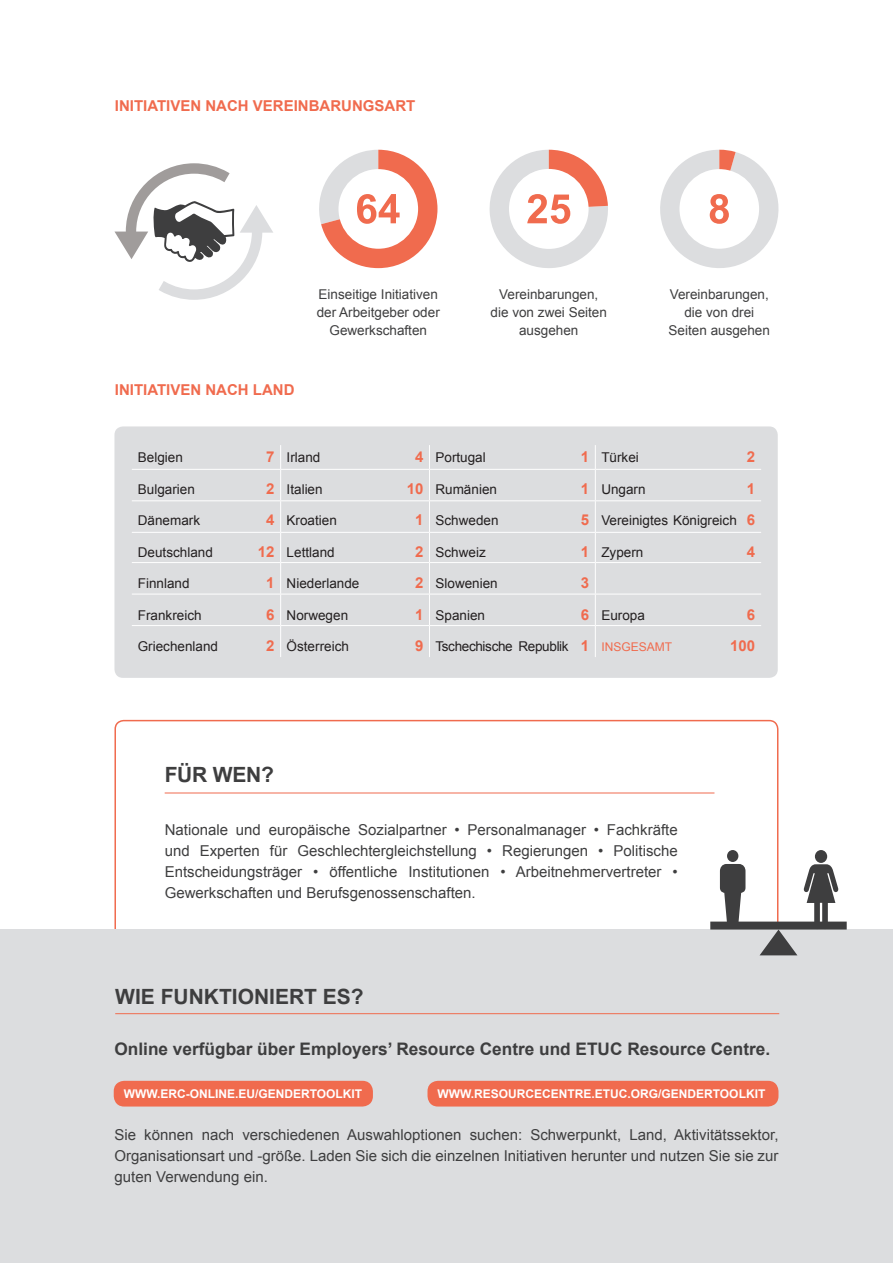
<style>
.page{position:relative;width:893px;height:1263px;background:#fff}
.page>*{position:absolute;margin:0;border:0;box-sizing:border-box;transform-origin:0 0}
.t1{font:700 21px "Arial";color:#3e3e3f}
.t2{font:700 17.25px "Arial";color:#3e3e3f}
.t3{font:15px/21px "Arial";color:#3e3e3f;text-align:justify}
.t4{font:700 15px "Arial";color:#f06b4e}
.t5{font:13.5px "Arial";color:#231f20}
.t6{font:13.5px/18px "Arial";color:#3e3e3f;text-align:center}
.t7{font:13.5px "Arial";letter-spacing:-.025em;color:#231f20}
.t8{font:700 12px "Arial";color:#fff}
.s1{font-weight:700;font-size:15px;color:#f06b4e}
.s2{font-size:12px;color:#f06b4e}
</style>
<div class="page">
<div style="left:114px;top:720px;width:664px;height:220px;border:2px solid #f06b4e;border-radius:9px"></div>
<div style="left:0;top:930px;width:893px;height:333px;background:#dcdddf"></div>
<div style="left:727px;top:850px;width:11px;height:12px;background:#3e3e3f;border-radius:50%"></div>
<svg style="left:710px;top:864px;width:137px;height:91px"></svg>
<div style="left:815px;top:850px;width:12px;height:13px;background:#3e3e3f;border-radius:50%"></div>
<hr style="left:165px;top:793px;width:549px;height:1px;background:#f06b4e">
<hr style="left:115px;top:1013px;width:664px;height:1px;background:#f06b4e">
<div style="left:114px;top:1081px;width:259px;height:25px;background:#f06b4e;border-radius:10px"></div>
<div style="left:427px;top:1081px;width:351px;height:25px;background:#f06b4e;border-radius:10px"></div>
<div style="left:114px;top:426px;width:664px;height:252px;background:#dcdddf;border-radius:9px"></div>
<hr style="left:132px;top:469px;width:149px;height:1px;background:#fff">
<hr style="left:281px;top:469px;width:148px;height:1px;background:#fff">
<hr style="left:429px;top:469px;width:166px;height:1px;background:#fff">
<hr style="left:595px;top:469px;width:166px;height:1px;background:#fff">
<hr style="left:132px;top:500px;width:149px;height:1px;background:#fff">
<hr style="left:281px;top:500px;width:148px;height:1px;background:#fff">
<hr style="left:429px;top:500px;width:166px;height:1px;background:#fff">
<hr style="left:595px;top:500px;width:166px;height:1px;background:#fff">
<hr style="left:132px;top:532px;width:149px;height:1px;background:#fff">
<hr style="left:281px;top:532px;width:148px;height:1px;background:#fff">
<hr style="left:429px;top:532px;width:166px;height:1px;background:#fff">
<hr style="left:595px;top:532px;width:166px;height:1px;background:#fff">
<hr style="left:132px;top:562px;width:149px;height:1px;background:#fff">
<hr style="left:281px;top:562px;width:148px;height:1px;background:#fff">
<hr style="left:429px;top:562px;width:166px;height:1px;background:#fff">
<hr style="left:595px;top:562px;width:166px;height:1px;background:#fff">
<hr style="left:132px;top:594px;width:149px;height:1px;background:#fff">
<hr style="left:281px;top:594px;width:148px;height:1px;background:#fff">
<hr style="left:429px;top:594px;width:166px;height:1px;background:#fff">
<hr style="left:595px;top:594px;width:166px;height:1px;background:#fff">
<hr style="left:132px;top:625px;width:149px;height:1px;background:#fff">
<hr style="left:281px;top:625px;width:148px;height:1px;background:#fff">
<hr style="left:429px;top:625px;width:166px;height:1px;background:#fff">
<hr style="left:595px;top:625px;width:166px;height:1px;background:#fff">
<svg style="left:280px;top:445px;width:1px;height:24px"></svg>
<hr style="left:280px;top:470px;width:1px;height:30px;background:#fff">
<hr style="left:280px;top:501px;width:1px;height:31px;background:#fff">
<svg style="left:280px;top:533px;width:1px;height:29px"></svg>
<hr style="left:280px;top:563px;width:1px;height:31px;background:#fff">
<hr style="left:280px;top:594px;width:1px;height:31px;background:#fff">
<hr style="left:280px;top:626px;width:1px;height:31px;background:#fff">
<svg style="left:429px;top:445px;width:1px;height:24px"></svg>
<hr style="left:429px;top:470px;width:1px;height:30px;background:#fff">
<hr style="left:429px;top:501px;width:1px;height:31px;background:#fff">
<svg style="left:429px;top:533px;width:1px;height:29px"></svg>
<hr style="left:429px;top:563px;width:1px;height:31px;background:#fff">
<hr style="left:429px;top:594px;width:1px;height:31px;background:#fff">
<hr style="left:429px;top:626px;width:1px;height:31px;background:#fff">
<svg style="left:595px;top:445px;width:1px;height:24px"></svg>
<hr style="left:595px;top:470px;width:1px;height:30px;background:#fff">
<hr style="left:595px;top:501px;width:1px;height:31px;background:#fff">
<svg style="left:595px;top:533px;width:1px;height:29px"></svg>
<hr style="left:595px;top:563px;width:1px;height:31px;background:#fff">
<hr style="left:595px;top:594px;width:1px;height:31px;background:#fff">
<hr style="left:595px;top:626px;width:1px;height:31px;background:#fff">
<svg style="left:114px;top:163px;width:159px;height:137px"></svg>
<svg style="left:319px;top:150px;width:118px;height:118px"></svg>
<svg style="left:489px;top:150px;width:119px;height:118px"></svg>
<svg style="left:660px;top:150px;width:119px;height:118px"></svg>
<p class="t4" style="left:115px;top:96px;width:302px">INITIATIVEN NACH VEREINBARUNGSART</p>
<p class="t4" style="left:115px;top:380px;width:181px">INITIATIVEN NACH LAND</p>
<p class="t6" style="left:317px;top:285px;width:125px">Einseitige Initiativen der Arbeitgeber oder<br>Gewerkschaften</p>
<p class="t6" style="left:491px;top:285px;width:118px">Vereinbarungen, die von zwei Seiten ausgehen</p>
<p class="t6" style="left:669px;top:285px;width:103px">Vereinbarungen, die von drei<br>Seiten ausgehen</p>
<p class="t5" style="left:138px;top:448px;width:47px">Belgien</p>
<p class="t5" style="left:266px;top:448px;width:56px"><span class="s1">7</span> Irland</p>
<p class="t5" style="left:415px;top:448px;width:72px"><span class="s1">4</span> Portugal</p>
<p class="t5" style="left:581px;top:448px;width:59px"><span class="s1">1</span> Türkei</p>
<p class="t4" style="left:747px;top:447px;width:10px">2</p>
<p class="t5" style="left:138px;top:480px;width:59px">Bulgarien</p>
<p class="t5" style="left:266px;top:480px;width:58px"><span class="s1">2</span> Italien</p>
<p class="t5" style="left:407px;top:480px;width:92px"><span class="s1">10</span> Rumänien</p>
<p class="t5" style="left:581px;top:480px;width:66px"><span class="s1">1</span> Ungarn</p>
<p class="t4" style="left:747px;top:478px;width:10px">1</p>
<p class="t5" style="left:138px;top:511px;width:64px">Dänemark</p>
<p class="t5" style="left:266px;top:511px;width:72px"><span class="s1">4</span> Kroatien</p>
<p class="t5" style="left:415px;top:511px;width:85px"><span class="s1">1</span> Schweden</p>
<p class="t5" style="left:581px;top:511px;width:176px"><span class="s1">5</span> Vereinigtes Königreich <span class="s1">6</span></p>
<p class="t5" style="left:138px;top:543px;width:77px">Deutschland</p>
<p class="t5" style="left:258px;top:543px;width:78px"><span class="s1">12</span> Lettland</p>
<p class="t5" style="left:415px;top:543px;width:72px"><span class="s1">2</span> Schweiz</p>
<p class="t5" style="left:581px;top:543px;width:64px"><span class="s1">1</span> Zypern</p>
<p class="t4" style="left:747px;top:541px;width:10px">4</p>
<p class="t5" style="left:138px;top:574px;width:53px">Finnland</p>
<p class="t5" style="left:266px;top:574px;width:95px"><span class="s1">1</span> Niederlande</p>
<p class="t5" style="left:415px;top:574px;width:84px"><span class="s1">2</span> Slowenien</p>
<p class="t4" style="left:581px;top:573px;width:10px">3</p>
<p class="t5" style="left:138px;top:606px;width:65px">Frankreich</p>
<p class="t5" style="left:266px;top:606px;width:83px"><span class="s1">6</span> Norwegen</p>
<p class="t5" style="left:415px;top:606px;width:71px"><span class="s1">1</span> Spanien</p>
<p class="t5" style="left:581px;top:606px;width:65px"><span class="s1">6</span> Europa</p>
<p class="t4" style="left:747px;top:604px;width:10px">6</p>
<p class="t5" style="left:138px;top:637px;width:82px">Griechenland</p>
<p class="t5" style="left:266px;top:637px;width:84px"><span class="s1">2</span> Österreich</p>
<p class="t7" style="left:415px;top:637px;width:258px"><span class="s1">9</span> Tschechische Republik <span class="s1">1</span> <span class="s2">INSGESAMT</span></p>
<p class="t4" style="left:730px;top:636px;width:27px">100</p>
<h1 class="t1" style="left:165px;top:760px;width:111px">FÜR WEN?</h1>
<p class="t3" style="left:165px;top:820px;width:515px">Nationale und europäische Sozialpartner • Personalmanager • Fachkräfte und Experten für Geschlechtergleichstellung • Regierungen • Politische Entscheidungsträger • öffentliche Institutionen • Arbeitnehmervertreter • Gewerkschaften und Berufsgenossenschaften.</p>
<h1 class="t1" style="left:115px;top:982px;width:250px">WIE FUNKTIONIERT ES?</h1>
<p class="t2" style="left:114px;top:1038px;width:657px">Online verfügbar über Employers’ Resource Centre und ETUC Resource Centre.</p>
<p class="t8" style="left:124px;top:1086px;width:240px">WWW.ERC-ONLINE.EU/GENDERTOOLKIT</p>
<p class="t8" style="left:437px;top:1086px;width:329px">WWW.RESOURCECENTRE.ETUC.ORG/GENDERTOOLKIT</p>
<p class="t3" style="left:114px;top:1124px;width:665px">Sie können nach verschiedenen Auswahloptionen suchen: Schwerpunkt, Land, Aktivitätssektor, Organisationsart und -größe. Laden Sie sich die einzelnen Initiativen herunter und nutzen Sie sie zur guten Verwendung ein.</p>
</div>
